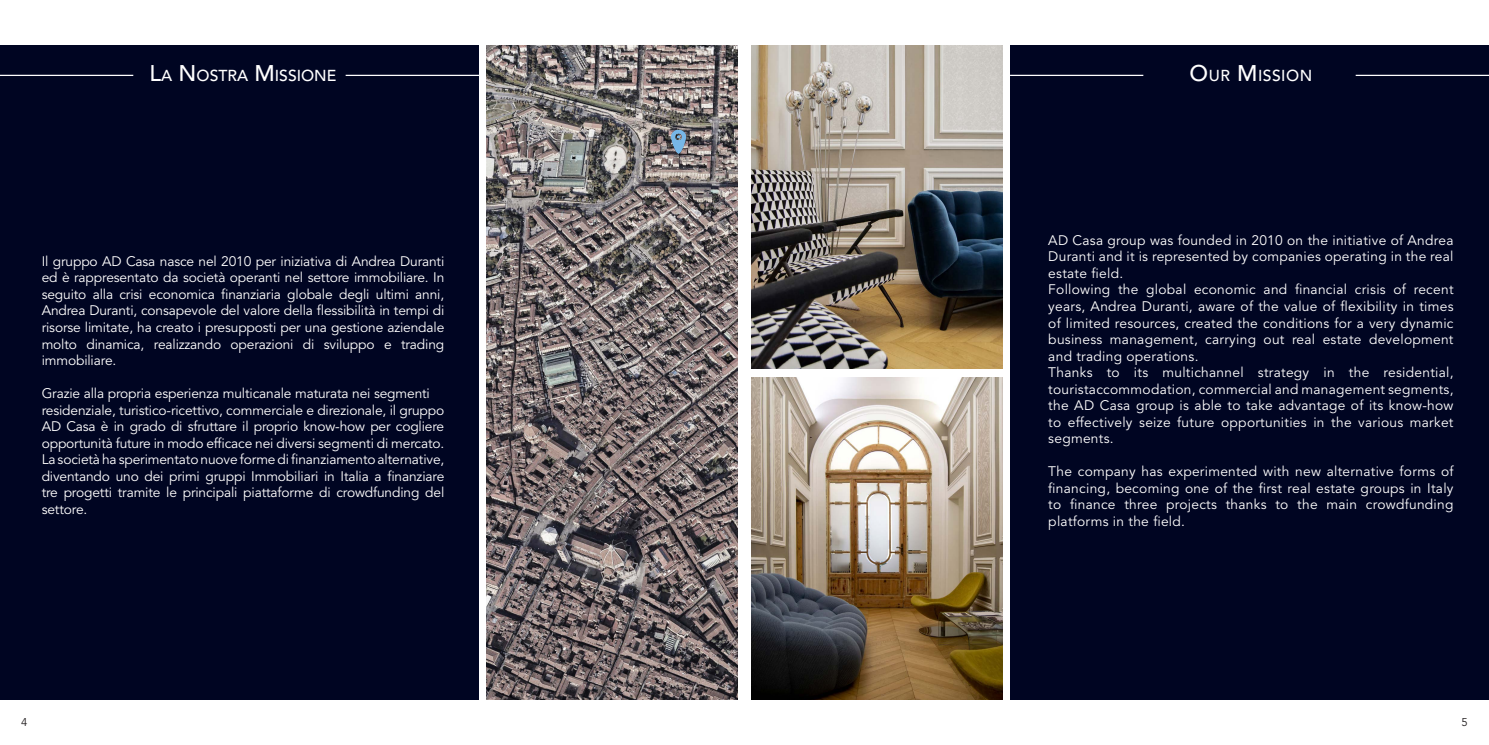
<style>
.page{position:relative;width:1489px;height:745px;background:#fff}
.page>*{position:absolute;margin:0;border:0;box-sizing:border-box;transform-origin:0 0}
.t1{font:500 15.75px "Avenir LT Std";color:#fff}
.t2{font:13.75px/16.5px "Avenir LT Std";letter-spacing:-.01em;color:#fff;text-align:justify}
.t3{font:11.25px "Avenir LT Std";color:#231f20}
.s1{font-size:22.5px}
</style>
<div class="page">
<img style="left:486px;top:46px;width:251px;height:653px">
<div style="left:0;top:45px;width:479px;height:654px;background:#000522"></div>
<div style="left:1009px;top:45px;width:479px;height:654px;background:#000522"></div>
<hr style="left:0;top:75px;width:133px;height:1px;background:#fff">
<hr style="left:1009px;top:75px;width:134px;height:1px;background:#fff">
<hr style="left:345px;top:75px;width:134px;height:1px;background:#fff">
<hr style="left:1355px;top:75px;width:133px;height:1px;background:#fff">
<img style="left:751px;top:377px;width:251px;height:322px">
<img style="left:751px;top:46px;width:251px;height:322px">
<img style="left:670px;top:130px;width:16px;height:23px">
<p class="t1" style="left:150px;top:67px;width:188px"><span class="s1">L</span>A <span class="s1">N</span> OSTRA <span class="s1">M</span>ISSIONE</p>
<p class="t2" style="left:42px;top:253px;width:404px">Il gruppo AD Casa nasce nel 2010 per iniziativa di Andrea Duranti ed è rappresentato da società operanti nel settore immobiliare. In seguito alla crisi economica finanziaria globale degli ultimi anni, Andrea Duranti, consapevole del valore della flessibilità in tempi di risorse limitate, ha creato i presupposti per una gestione aziendale molto dinamica, realizzando operazioni di sviluppo e trading immobiliare.</p>
<p class="t2" style="left:42px;top:385px;width:389px">Grazie alla propria esperienza multicanale maturata nei segmenti</p>
<p class="t2" style="left:42px;top:402px;width:404px">residenziale, turistico-ricettivo, commerciale e direzionale, il gruppo AD Casa è in grado di sfruttare il proprio know-how per cogliere opportunità future in modo efficace nei diversi segmenti di mercato.</p>
<p class="t2" style="left:42px;top:451px;width:404px">La società ha sperimentato nuove forme di finanziamento alternative,</p>
<p class="t2" style="left:42px;top:468px;width:404px">diventando uno dei primi gruppi Immobiliari in Italia a finanziare tre progetti tramite le principali piattaforme di crowdfunding del settore.</p>
<p class="t1" style="left:1189px;top:67px;width:124px"><span class="s1">O</span>UR <span class="s1">M</span>ISSION</p>
<p class="t2" style="left:1048px;top:232px;width:407px">AD Casa group was founded in 2010 on the initiative of Andrea Duranti and it is represented by companies operating in the real estate field.</p>
<p class="t2" style="left:1048px;top:282px;width:407px">Following the global economic and financial crisis of recent years, Andrea Duranti, aware of the value of flexibility in times of limited resources, created the conditions for a very dynamic business management, carrying out real estate development and trading operations.</p>
<p class="t2" style="left:1048px;top:364px;width:407px">Thanks to its multichannel strategy in the residential, touristaccommodation, commercial and management segments, the AD Casa group is able to take advantage of its know-how to effectively seize future opportunities in the various market segments.</p>
<p class="t2" style="left:1048px;top:463px;width:407px">The company has experimented with new alternative forms of financing, becoming one of the first real estate groups in Italy to finance three projects thanks to the main crowdfunding platforms in the field.</p>
<p class="t3" style="left:21px;top:715px;width:8px">4</p>
<p class="t3" style="left:1461px;top:715px;width:8px">5</p>
</div>
